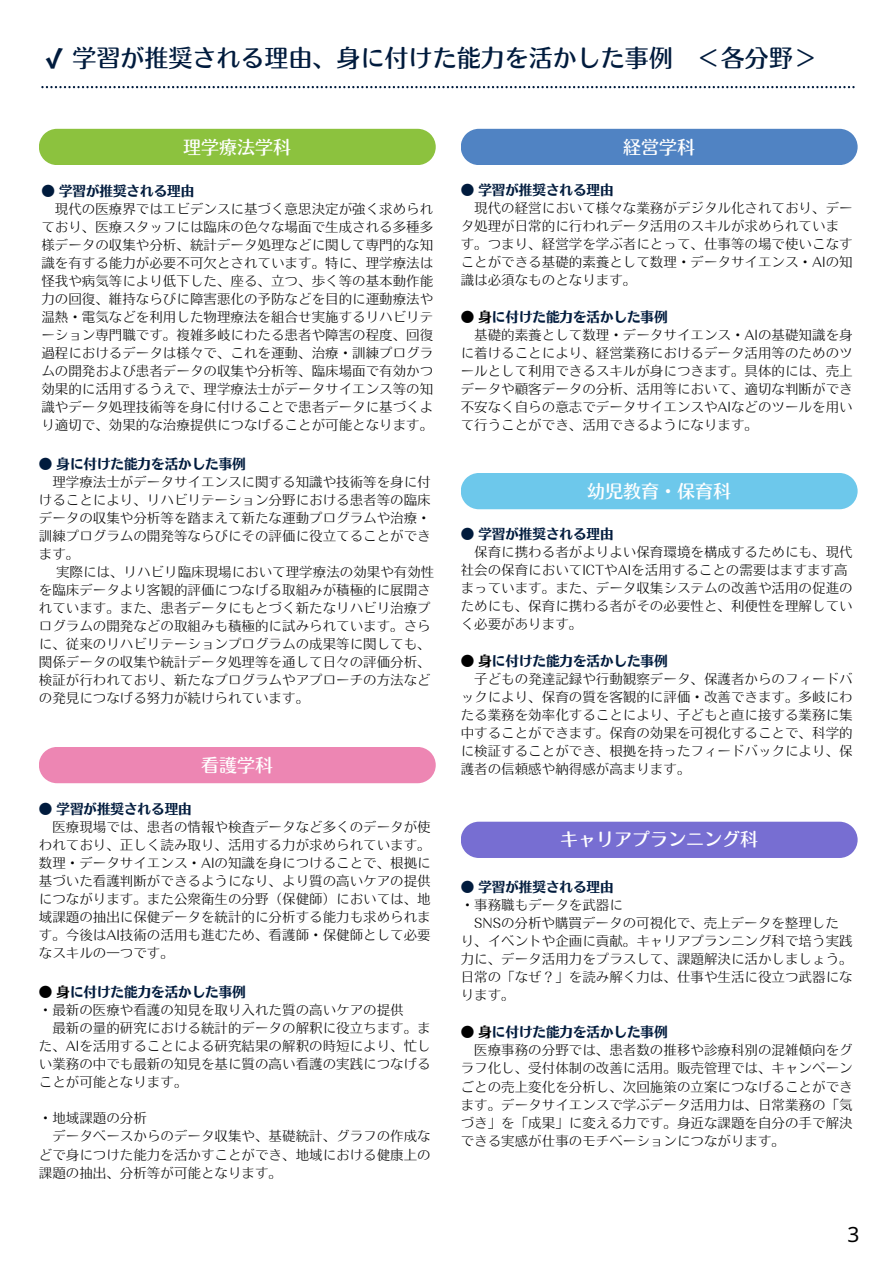
<style>
.page{position:relative;width:894px;height:1264px;background:#fff}
.page>*{position:absolute;margin:0;border:0;box-sizing:border-box;transform-origin:0 0}
.t1{font:24px "Motoya Ma Aporo Std W4";color:#001b3d}
.t2{font:21px "Noto Sans";color:#000}
.t3{font:18px "Motoya Ma Aporo Std W4";color:#fff}
.t4{font:13.5px/18px "Motoya St Aporo Std W2";color:#000;text-align:justify}
.t5{font:13.5px "Motoya St Aporo Std W6";color:#001b3d}
.s1{font-family:"Wen Quan Yi Micro Hei"}
.s2{color:#000}
</style>
<div class="page">
<div style="left:461px;top:473px;width:396px;height:36px;background:#6dc8eb"></div>
<div style="left:461px;top:821px;width:396px;height:37px;background:#776ed2"></div>
<div style="left:461px;top:129px;width:396px;height:36px;background:#5083c3"></div>
<div style="left:39px;top:129px;width:396px;height:36px;background:#8cc23e"></div>
<svg style="left:41px;top:86px;width:813px;height:2px"></svg>
<div style="left:39px;top:747px;width:396px;height:36px;background:#ed86b3"></div>
<h4 class="t1" style="left:41px;top:46px;width:777px"><span class="s1">✔</span> 学習が推奨される理由、身に付けた能力を活かした事例 ＜各分野＞</h4>
<h3 class="t3" style="left:183px;top:138px;width:110px">理学療法学科</h3>
<h3 class="t5" style="left:41px;top:184px;width:154px">● 学習が推奨される理由</h3>
<h4 class="t4" style="left:41px;top:200px;width:393px;text-indent:14px">現代の医療界ではエビデンスに基づく意思決定が強く求められており、医療スタッフには臨床の色々な場面で生成される多種多様データの収集や分析、統計データ処理などに関して専門的な知識を有する能力が必要不可欠とされています。特に、理学療法は怪我や病気等により低下した、座る、立つ、歩く等の基本動作能力の回復、維持ならびに障害悪化の予防などを目的に運動療法や温熱・電気などを利用した物理療法を組合せ実施するリハビリテーション専門職です。複雑多岐にわたる患者や障害の程度、回復過程におけるデータは様々で、これを運動、治療・訓練プログラムの開発および患者データの収集や分析等、臨床場面で有効かつ効果的に活用するうえで、理学療法士がデータサイエンス等の知識やデータ処理技術等を身に付けることで患者データに基づくより適切で、効果的な治療提供につなげることが可能となります。</h4>
<p class="t5" style="left:39px;top:457px;width:208px">● 身に付けた能力を活かした事例</p>
<p class="t4" style="left:39px;top:473px;width:393px;text-indent:14px">理学療法士がデータサイエンスに関する知識や技術等を身に付けることにより、リハビリテーション分野における患者等の臨床データの収集や分析等を踏まえて新たな運動プログラムや治療・訓練プログラムの開発等ならびにその評価に役立てることができます。</p>
<h4 class="t4" style="left:39px;top:563px;width:397px;text-align:left;text-indent:17px">実際には、リハビリ臨床現場において理学療法の効果や有効性を臨床データより客観的評価につなげる取組みが積極的に展開されています。また、患者データにもとづく新たなリハビリ治療プログラムの開発などの取組みも積極的に試みられています。さらに、従来のリハビリテーションプログラムの成果等に関しても、関係データの収集や統計データ処理等を通して日々の評価分析、検証が行われており、新たなプログラムやアプローチの方法などの発見につなげる努力が続けられています。</h4>
<p class="t3" style="left:201px;top:756px;width:74px">看護学科</p>
<p class="t5" style="left:39px;top:802px;width:154px">● 学習が推奨される理由</p>
<p class="t4" style="left:52px;top:818px;width:380px">医療現場では、患者の情報や検査データなど多くのデータが使</p>
<p class="t4" style="left:39px;top:836px;width:393px">われており、正しく読み取り、活用する力が求められています。</p>
<p class="t4" style="left:39px;top:854px;width:393px">数理・データサイエンス・AIの知識を身につけることで、根拠に</p>
<p class="t4" style="left:39px;top:872px;width:393px">基づいた看護判断ができるようになり、より質の高いケアの提供</p>
<p class="t4" style="left:39px;top:890px;width:393px">につながります。また公衆衛生の分野（保健師）においては、地</p>
<p class="t4" style="left:39px;top:908px;width:393px">域課題の抽出に保健データを統計的に分析する能力も求められま</p>
<p class="t4" style="left:39px;top:926px;width:393px">す。今後はAI技術の活用も進むため、看護師・保健師として必要</p>
<p class="t4" style="left:39px;top:944px;width:137px">なスキルの一つです。</p>
<h3 class="t5" style="left:39px;top:985px;width:208px"><span class="s2">● 身</span>に付けた能力を活かした事例</h3>
<h3 class="t4" style="left:39px;top:1001px;width:366px">・最新の医療や看護の知見を取り入れた質の高いケアの提供</h3>
<h3 class="t4" style="left:52px;top:1019px;width:380px">最新の量的研究における統計的データの解釈に役立ちます。ま</h3>
<h3 class="t4" style="left:39px;top:1037px;width:393px">た、AIを活用することによる研究結果の解釈の時短により、忙し</h3>
<h3 class="t4" style="left:39px;top:1055px;width:393px">い業務の中でも最新の知見を基に質の高い看護の実践につなげる</h3>
<h3 class="t4" style="left:39px;top:1073px;width:150px">ことが可能となります。</h3>
<h4 class="t4" style="left:39px;top:1109px;width:110px">・地域課題の分析</h4>
<p class="t4" style="left:39px;top:1127px;width:393px;text-indent:14px">データベースからのデータ収集や、基礎統計、グラフの作成などで身につけた能力を活かすことができ、地域における健康上の課題の抽出、分析等が可能となります。</p>
<p class="t3" style="left:623px;top:138px;width:74px">経営学科</p>
<p class="t5" style="left:460px;top:183px;width:154px">● 学習が推奨される理由</p>
<p class="t4" style="left:474px;top:199px;width:380px">現代の経営において様々な業務がデジタル化されており、デー</p>
<p class="t4" style="left:460px;top:217px;width:380px">タ処理が日常的に行われデータ活用のスキルが求められていま</p>
<p class="t4" style="left:460px;top:235px;width:393px">す。つまり、経営学を学ぶ者にとって、仕事等の場で使いこなす</p>
<p class="t4" style="left:460px;top:253px;width:393px">ことができる基礎的素養として数理・データサイエンス・AIの知</p>
<p class="t4" style="left:460px;top:271px;width:177px">識は必須なものとなります。</p>
<p class="t5" style="left:460px;top:310px;width:208px"><span class="s2">● 身</span>に付けた能力を活かした事例</p>
<p class="t4" style="left:474px;top:326px;width:380px">基礎的素養として数理・データサイエンス・AIの基礎知識を身</p>
<p class="t4" style="left:460px;top:344px;width:393px">に着けることにより、経営業務におけるデータ活用等のためのツ</p>
<p class="t4" style="left:460px;top:362px;width:393px">ールとして利用できるスキルが身につきます。具体的には、売上</p>
<p class="t4" style="left:460px;top:380px;width:393px">データや顧客データの分析、活用等において、適切な判断ができ</p>
<p class="t4" style="left:460px;top:398px;width:393px">不安なく自らの意志でデータサイエンスやAIなどのツールを用い</p>
<p class="t4" style="left:460px;top:416px;width:299px">て行うことができ、活用できるようになります。</p>
<h1 class="t3" style="left:587px;top:482px;width:146px">幼児教育・保育科</h1>
<h3 class="t5" style="left:460px;top:527px;width:154px">● 学習が推奨される理由</h3>
<h3 class="t4" style="left:474px;top:543px;width:380px">保育に携わる者がよりよい保育環境を構成するためにも、現代</h3>
<h3 class="t4" style="left:460px;top:561px;width:388px">社会の保育においてICTやAIを活用することの需要はますます高</h3>
<h3 class="t4" style="left:460px;top:579px;width:393px">まっています。また、データ収集システムの改善や活用の促進の</h3>
<h3 class="t4" style="left:460px;top:597px;width:393px">ためにも、保育に携わる者がその必要性と、利便性を理解してい</h3>
<h3 class="t4" style="left:460px;top:615px;width:123px">く必要があります。</h3>
<p class="t5" style="left:460px;top:654px;width:208px"><span class="s2">● 身</span>に付けた能力を活かした事例</p>
<p class="t4" style="left:460px;top:669px;width:393px;text-indent:14px">子どもの発達記録や行動観察データ、保護者からのフィードバックにより、保育の質を客観的に評価・改善できます。多岐にわたる業務を効率化することにより、子どもと直に接する業務に集中することができます。保育の効果を可視化することで、科学的に検証することができ、根拠を持ったフィードバックにより、保護者の信頼感や納得感が高まります。</p>
<p class="t3" style="left:560px;top:830px;width:200px">キャリアプランニング科</p>
<h3 class="t5" style="left:460px;top:879px;width:154px">● 学習が推奨される理由</h3>
<h3 class="t4" style="left:460px;top:895px;width:164px">・事務職もデータを武器に</h3>
<h3 class="t4" style="left:474px;top:913px;width:366px">SNSの分析や購買データの可視化で、売上データを整理した</h3>
<h3 class="t4" style="left:460px;top:931px;width:393px">り、イベントや企画に貢献。キャリアプランニング科で培う実践</h3>
<h3 class="t4" style="left:460px;top:949px;width:393px">力に、データ活用力をプラスして、課題解決に活かしましょう。</h3>
<h3 class="t4" style="left:460px;top:967px;width:393px">日常の「なぜ？」を読み解く力は、仕事や生活に役立つ武器にな</h3>
<h3 class="t4" style="left:460px;top:985px;width:56px">ります。</h3>
<h4 class="t5" style="left:460px;top:1025px;width:208px"><span class="s2">● 身</span>に付けた能力を活かした事例</h4>
<h4 class="t4" style="left:460px;top:1041px;width:393px;text-indent:14px">医療事務の分野では、患者数の推移や診療科別の混雑傾向をグラフ化し、受付体制の改善に活用。販売管理では、キャンペーンごとの売上変化を分析し、次回施策の立案につなげることができます。データサイエンスで学ぶデータ活用力は、日常業務の「気づき」を「成果」に変える力です。身近な課題を自分の手で解決できる実感が仕事のモチベーションにつながります。</h4>
<h2 class="t2" style="left:847px;top:1219px;width:14px">3</h2>
</div>
